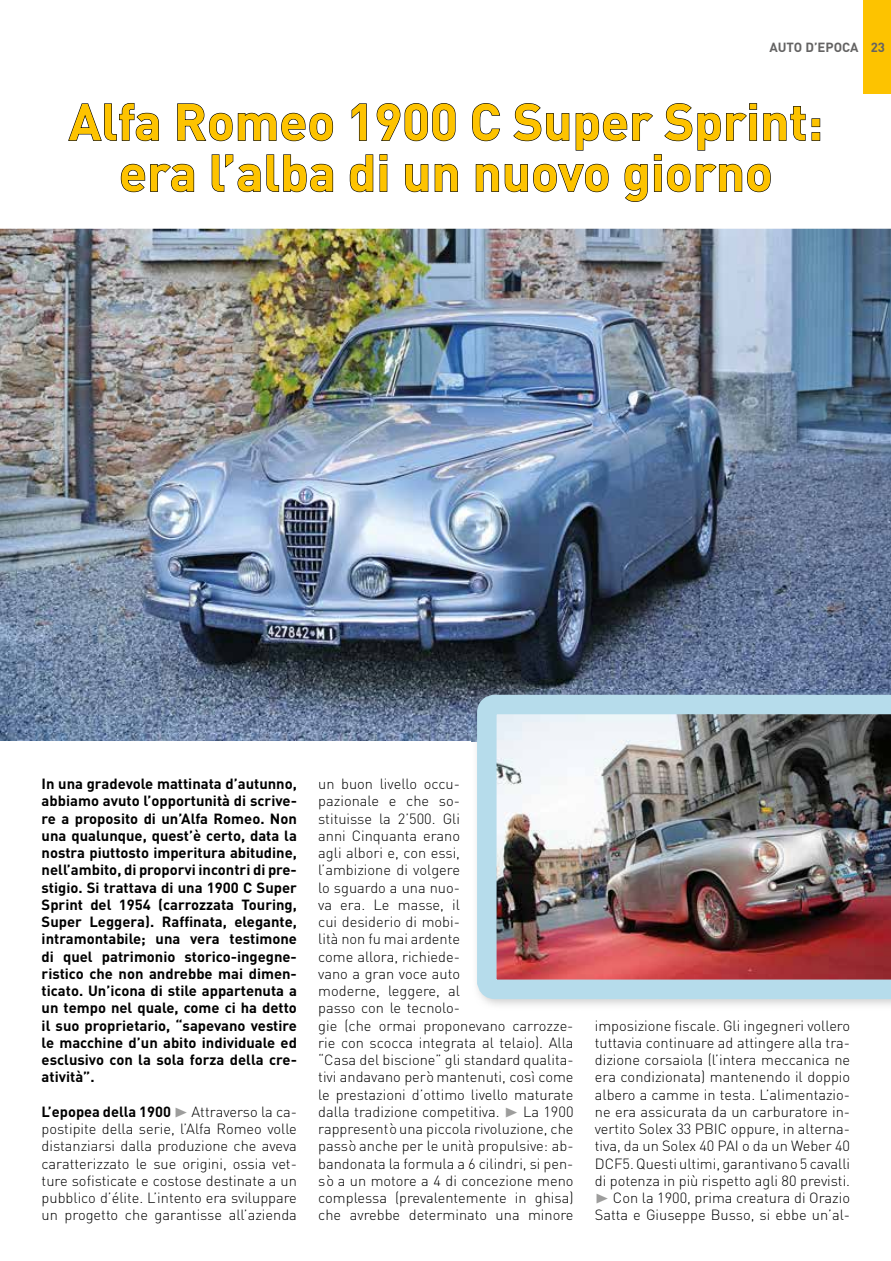
<style>
.page{position:relative;width:891px;height:1261px;background:#fff}
.page>*{position:absolute;margin:0;border:0;box-sizing:border-box;transform-origin:0 0}
.t1{font:700 51px/51px "DIN";color:#fdc300;text-align:center}
.t2{font:300 14.7px/17.2px "DIN";color:#000;text-align:justify}
.t3{font:700 14.7px/17.2px "DIN";color:#000;text-align:justify}
.t4{font:700 13.2px "DIN";color:#646363}
.s1{font-weight:700}
.s2{font-family:"Zeal";font-weight:400;color:#9d9d9c}
</style>
<div class="page">
<div style="left:862px;top:0;width:28px;height:94px;background:#fdc300"></div>
<svg style="left:68px;top:103px;width:91px;height:39px"></svg>
<svg style="left:177px;top:103px;width:156px;height:39px"></svg>
<svg style="left:351px;top:103px;width:16px;height:38px"></svg>
<svg style="left:376px;top:103px;width:80px;height:39px"></svg>
<svg style="left:120px;top:163px;width:75px;height:30px"></svg>
<svg style="left:211px;top:154px;width:122px;height:39px"></svg>
<svg style="left:349px;top:154px;width:39px;height:39px"></svg>
<svg style="left:405px;top:163px;width:53px;height:30px"></svg>
<svg style="left:472px;top:103px;width:348px;height:99px"></svg>
<img style="left:0;top:229px;width:890px;height:512px">
<img style="left:471px;top:689px;width:419px;height:316px">
<img style="left:477px;top:695px;width:413px;height:304px">
<p class="t4" style="left:769px;top:39px;width:117px">AUTO D’EPOCA 23</p>
<h1 class="t1" style="left:69px;top:94px;width:755px">Alfa Romeo 1900 C Super Sprint: era l’alba di un nuovo giorno</h1>
<p class="t3" style="left:42px;top:775px;width:257px">In una gradevole mattinata d’autunno, abbiamo avuto l’opportunità di scrive&shy;re a proposito di un’Alfa Romeo. Non una qualunque, quest’è certo, data la nostra piuttosto imperitura abitudine, nell’ambito, di proporvi incontri di pre&shy;stigio. Si trattava di una 1900 C Super Sprint del 1954 (carrozzata Touring, Super Leggera). Raffinata, elegante, intramontabile; una vera testimone di quel patrimonio storico-ingegne&shy;ristico che non andrebbe mai dimen&shy;ticato. Un’icona di stile appartenuta a un tempo nel quale, come ci ha detto il suo proprietario, “sapevano vestire le macchine d’un abito individuale ed esclusivo con la sola forza della cre&shy;atività”.</p>
<p class="t2" style="left:42px;top:1103px;width:257px"><span class="s1">L’epopea della 1900</span> <span class="s2">®</span> Attraverso la ca&shy;postipite della serie, l’Alfa Romeo volle distanziarsi dalla produzione che aveva caratterizzato le sue origini, ossia vet&shy;ture sofisticate e costose destinate a un pubblico d’élite. L’intento era sviluppare un progetto che garantisse all’azienda</p>
<p class="t2" style="left:318px;top:775px;width:257px;text-align:left">un buon livello occu-<br>pazionale e che so-<br>stituisse la 2’500. Gli<br>anni Cinquanta erano<br>agli albori e, con essi,<br>l’ambizione di volgere<br>lo sguardo a una nuo-<br>va era. Le masse, il<br>cui desiderio di mobi-<br>lità non fu mai ardente<br>come allora, richiede-<br>vano a gran voce auto<br>moderne, leggere, al<br>passo con le tecnolo-<br>gie (che ormai proponevano carrozze&shy;rie con scocca integrata al telaio). Alla “Casa del biscione” gli standard qualita&shy;tivi andavano però mantenuti, così come le prestazioni d’ottimo livello maturate dalla tradizione competitiva. <span class="s2">®</span> La 1900 rappresentò una piccola rivoluzione, che passò anche per le unità propulsive: ab&shy;bandonata la formula a 6 cilindri, si pen&shy;sò a un motore a 4 di concezione meno complessa (prevalentemente in ghisa) che avrebbe determinato una minore</p>
<p class="t2" style="left:594px;top:1017px;width:257px">imposizione fiscale. Gli ingegneri vollero tuttavia continuare ad attingere alla tra&shy;dizione corsaiola (l’intera meccanica ne era condizionata) mantenendo il doppio albero a camme in testa. L’alimentazio&shy;ne era assicurata da un carburatore in&shy;vertito Solex 33 PBIC oppure, in alterna&shy;tiva, da un Solex 40 PAI o da un Weber 40<br>DCF5. Questi ultimi, garantivano 5 cavalli di potenza in più rispetto agli 80 previsti. <span class="s2">®</span> Con la 1900, prima creatura di Orazio Satta e Giuseppe Busso, si ebbe un’al-</p>
</div>
